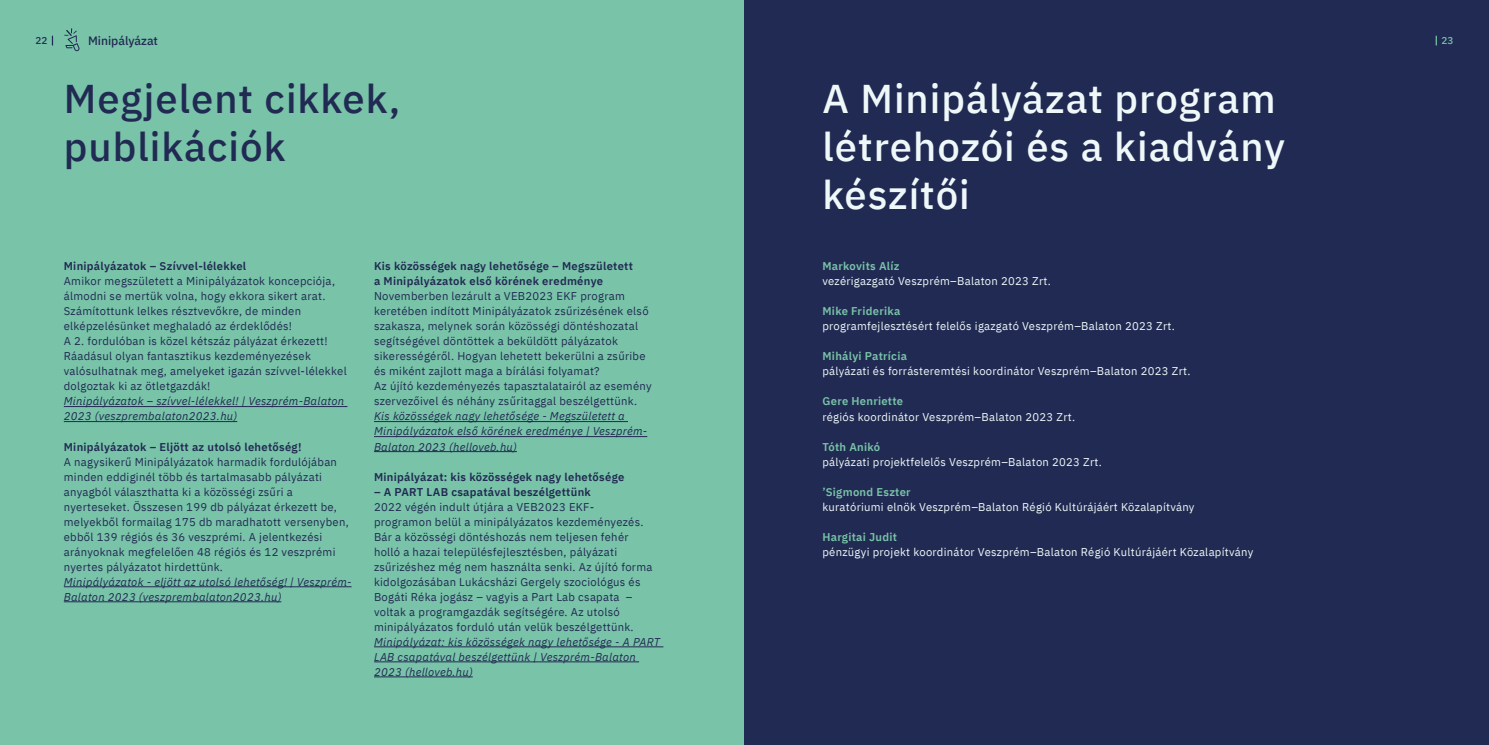
<style>
.page{position:relative;width:1489px;height:745px;background:#fff}
.page>*{position:absolute;margin:0;border:0;box-sizing:border-box;transform-origin:0 0}
.t1{font:500 40px/48px "IBM Plex Sans";letter-spacing:.025em;color:#eff8f9}
.t2{font:500 40px/48px "IBM Plex Sans";letter-spacing:.025em;color:#212a52}
.t3{font:500 12.12px "IBM Plex Sans";color:#212a52}
.t4{font:11.25px/15px "IBM Plex Sans";letter-spacing:.025em;color:#212a52}
.t5{font:11.25px "IBM Plex Sans";letter-spacing:.025em;color:#eff8f9}
.t6{font:italic 11.25px/15px "IBM Plex Sans";letter-spacing:.025em;color:#212a52}
.t7{font:600 11.25px/15px "IBM Plex Sans";letter-spacing:.025em;color:#212a52}
.t8{font:600 11.25px "IBM Plex Sans";letter-spacing:.025em;color:#79c3a9}
.t9{font:500 10px "IBM Plex Sans";color:#212a52}
.t10{font:500 10px "IBM Plex Sans";color:#79c3a9}
</style>
<div class="page">
<div style="left:0;top:0;width:744px;height:744px;background:#79c3a9"></div>
<div style="left:744px;top:0;width:744px;height:744px;background:#212a52"></div>
<hr style="left:64px;top:406px;width:283px;height:1px;background:#212a52">
<hr style="left:64px;top:421px;width:173px;height:1px;background:#212a52">
<hr style="left:64px;top:586px;width:287px;height:1px;background:#212a52">
<hr style="left:64px;top:601px;width:217px;height:1px;background:#212a52">
<hr style="left:374px;top:421px;width:254px;height:1px;background:#212a52">
<hr style="left:374px;top:436px;width:273px;height:1px;background:#212a52">
<hr style="left:374px;top:451px;width:143px;height:1px;background:#212a52">
<hr style="left:374px;top:646px;width:289px;height:1px;background:#212a52">
<hr style="left:374px;top:661px;width:265px;height:1px;background:#212a52">
<hr style="left:374px;top:676px;width:99px;height:1px;background:#212a52">
<svg style="left:64px;top:28px;width:16px;height:23px"></svg>
<p class="t9" style="left:35px;top:33px;width:13px">22</p>
<p class="t3" style="left:88px;top:31px;width:71px">Minipályázat</p>
<p class="t10" style="left:1441px;top:33px;width:14px">23</p>
<h1 class="t2" style="left:64px;top:71px;width:338px">Megjelent cikkek, publikációk</h1>
<h1 class="t1" style="left:822px;top:71px;width:464px">A Minipályázat program létrehozói és a kiadvány készítői</h1>
<p class="t7" style="left:64px;top:258px;width:184px">Minipályázatok – Szívvel-lélekkel</p>
<p class="t4" style="left:64px;top:273px;width:284px">Amikor megszületett a Minipályázatok koncepciója, álmodni se mertük volna, hogy ekkora sikert arat.<br>Számítottunk lelkes résztvevőkre, de minden elképzelésünket meghaladó az érdeklődés!<br>A 2. fordulóban is közel kétszáz pályázat érkezett!<br>Ráadásul olyan fantasztikus kezdeményezések valósulhatnak meg, amelyeket igazán szívvel-lélekkel dolgoztak ki az ötletgazdák!</p>
<p class="t6" style="left:64px;top:393px;width:282px">Minipályázatok – szívvel-lélekkel! | Veszprém-Balaton<br>2023 (veszprembalaton2023.hu)</p>
<p class="t7" style="left:64px;top:438px;width:239px">Minipályázatok – Eljött az utolsó lehetőség!</p>
<p class="t4" style="left:64px;top:453px;width:286px">A nagysikerű Minipályázatok harmadik fordulójában minden eddiginél több és tartalmasabb pályázati anyagból választhatta ki a közösségi zsűri a nyerteseket. Összesen 199 db pályázat érkezett be, melyekből formailag 175 db maradhatott versenyben, ebből 139 régiós és 36 veszprémi. A jelentkezési arányoknak megfelelően 48 régiós és 12 veszprémi nyertes pályázatot hirdettünk.</p>
<p class="t6" style="left:64px;top:573px;width:289px">Minipályázatok - eljött az utolsó lehetőség! | Veszprém-<br>Balaton 2023 (veszprembalaton2023.hu)</p>
<p class="t7" style="left:374px;top:258px;width:260px">Kis közösségek nagy lehetősége – Megszületett a Minipályázatok első körének eredménye</p>
<p class="t4" style="left:374px;top:288px;width:279px">Novemberben lezárult a VEB2023 EKF program keretében indított Minipályázatok zsűrizésének első szakasza, melynek során közösségi döntéshozatal segítségével döntöttek a beküldött pályázatok sikerességéről. Hogyan lehetett bekerülni a zsűribe és miként zajlott maga a bírálási folyamat?<br>Az újító kezdeményezés tapasztalatairól az esemény szervezőivel és néhány zsűritaggal beszélgettünk.</p>
<p class="t6" style="left:374px;top:408px;width:275px">Kis közösségek nagy lehetősége - Megszületett a<br>Minipályázatok első körének eredménye | Veszprém-<br>Balaton 2023 (helloveb.hu)</p>
<p class="t7" style="left:374px;top:468px;width:252px">Minipályázat: kis közösségek nagy lehetősége</p>
<p class="t7" style="left:374px;top:483px;width:218px">– A PART LAB csapatával beszélgettünk</p>
<p class="t4" style="left:374px;top:498px;width:280px">2022 végén indult útjára a VEB2023 EKF&shy;programon belül a minipályázatos kezdeményezés.<br>Bár a közösségi döntéshozás nem teljesen fehér holló a hazai településfejlesztésben, pályázati zsűrizéshez még nem használta senki. Az újító forma kidolgozásában Lukácsházi Gergely szociológus és Bogáti Réka jogász – vagyis a Part Lab csapata – voltak a programgazdák segítségére. Az utolsó minipályázatos forduló után velük beszélgettünk.</p>
<p class="t6" style="left:374px;top:632px;width:288px">Minipályázat: kis közösségek nagy lehetősége - A PART<br>LAB csapatával beszélgettünk | Veszprém-Balaton<br>2023 (helloveb.hu)</p>
<p class="t8" style="left:822px;top:257px;width:78px">Markovits Alíz</p>
<p class="t5" style="left:822px;top:272px;width:230px">vezérigazgató Veszprém–Balaton 2023 Zrt.</p>
<p class="t8" style="left:822px;top:302px;width:79px">Mike Friderika</p>
<p class="t5" style="left:822px;top:317px;width:354px">programfejlesztésért felelős igazgató Veszprém–Balaton 2023 Zrt.</p>
<p class="t8" style="left:822px;top:347px;width:86px">Mihályi Patrícia</p>
<p class="t5" style="left:822px;top:362px;width:369px">pályázati és forrásteremtési koordinátor Veszprém–Balaton 2023 Zrt.</p>
<p class="t8" style="left:822px;top:392px;width:82px">Gere Henriette</p>
<p class="t5" style="left:822px;top:407px;width:254px">régiós koordinátor Veszprém–Balaton 2023 Zrt.</p>
<p class="t8" style="left:822px;top:437px;width:59px">Tóth Anikó</p>
<p class="t5" style="left:822px;top:452px;width:281px">pályázati projektfelelős Veszprém–Balaton 2023 Zrt.</p>
<p class="t8" style="left:822px;top:482px;width:90px">’Sigmond Eszter</p>
<p class="t5" style="left:822px;top:497px;width:373px">kuratóriumi elnök Veszprém–Balaton Régió Kultúrájáért Közalapítvány</p>
<p class="t8" style="left:822px;top:527px;width:76px">Hargitai Judit</p>
<p class="t5" style="left:822px;top:542px;width:432px">pénzügyi projekt koordinátor Veszprém–Balaton Régió Kultúrájáért Közalapítvány</p>
</div>
